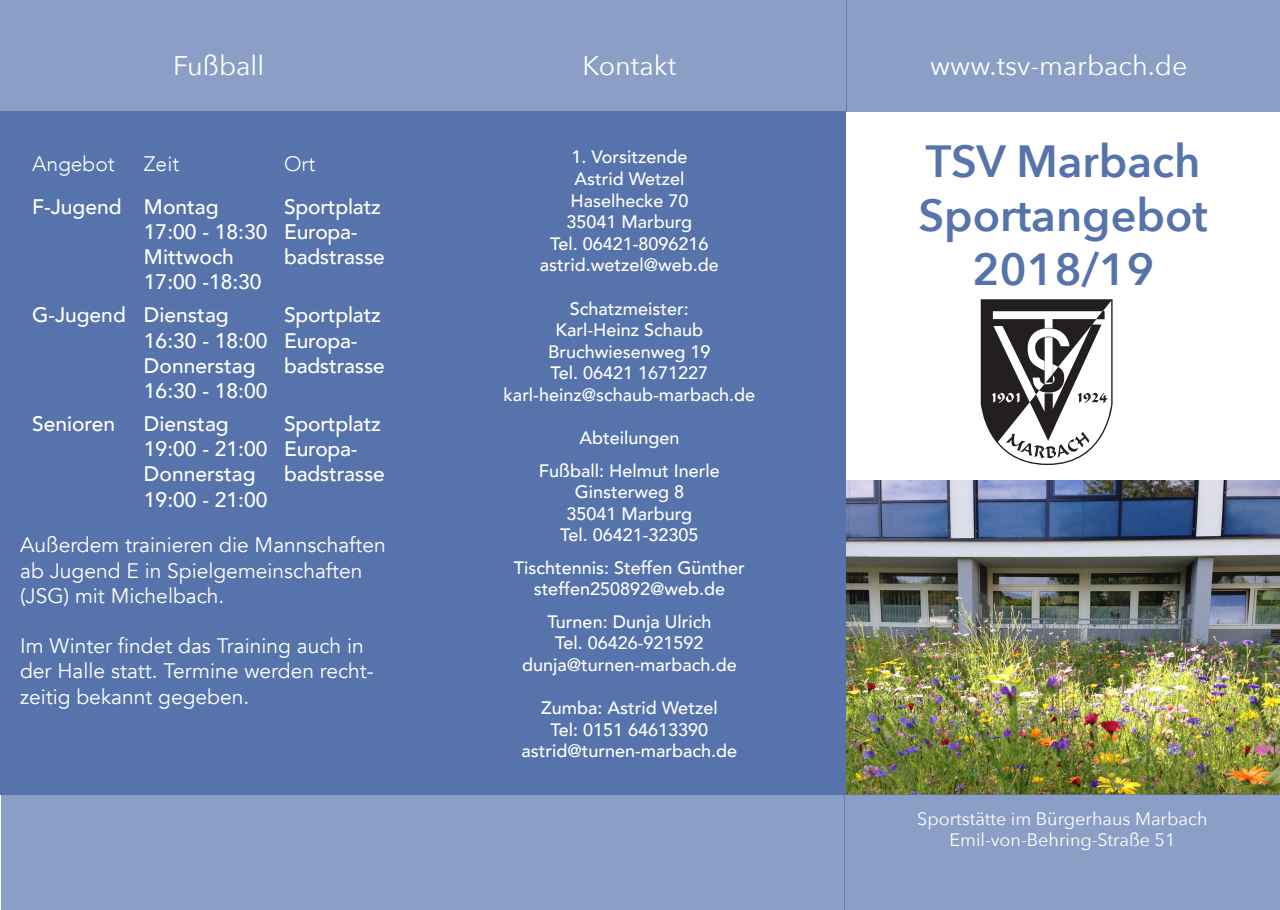
<style>
.page{position:relative;width:1280px;height:910px;background:#fff}
.page>*{position:absolute;margin:0;border:0;box-sizing:border-box;transform-origin:0 0}
.t1{font:600 45px "Avenir Next";color:#5673ab}
.t2{font:27px "Avenir Next";color:#fff}
.t3{font:500 21px/25.2px "Avenir";color:#fff}
.t4{font:21px/25.2px "Avenir";color:#fff}
.t5{font:300 21px "Avenir";color:#fff}
.t6{font:500 18px/21.6px "Avenir";color:#fff;text-align:center}
.t7{font:18px/21.6px "Avenir Next";color:#fff;text-align:center}
</style>
<div class="page">
<img style="left:846px;top:481px;width:433px;height:313px">
<div style="left:413px;top:111px;width:433px;height:684px;background:#5673ab"></div>
<div style="left:0;top:0;width:846px;height:111px;background:#8b9ec5"></div>
<div style="left:2px;top:795px;width:843px;height:115px;background:#8b9ec5"></div>
<div style="left:846px;top:0;width:434px;height:111px;background:#8b9ec5"></div>
<div style="left:845px;top:794px;width:435px;height:116px;background:#8b9ec5"></div>
<svg style="left:981px;top:299px;width:131px;height:166px"></svg>
<div style="left:0;top:111px;width:417px;height:684px;background:#5673ab"></div>
<p class="t2" style="left:173px;top:42px;width:93px">Fußball</p>
<p class="t2" style="left:583px;top:42px;width:95px">Kontakt</p>
<p class="t2" style="left:930px;top:42px;width:259px">www.tsv-marbach.de</p>
<p class="t5" style="left:32px;top:152px;width:84px">Angebot</p>
<p class="t5" style="left:144px;top:152px;width:37px">Zeit</p>
<p class="t5" style="left:284px;top:152px;width:33px">Ort</p>
<p class="t3" style="left:32px;top:193px;width:91px">F-Jugend</p>
<p class="t3" style="left:144px;top:193px;width:76px">Montag</p>
<p class="t3" style="left:144px;top:218px;width:125px">17:00 - 18:30</p>
<p class="t3" style="left:144px;top:243px;width:91px">Mittwoch</p>
<p class="t3" style="left:144px;top:268px;width:119px">17:00 -18:30</p>
<p class="t3" style="left:284px;top:193px;width:102px">Sportplatz<br>Europa&shy;badstrasse</p>
<p class="t3" style="left:32px;top:301px;width:95px">G-Jugend</p>
<p class="t3" style="left:144px;top:301px;width:86px">Dienstag</p>
<p class="t3" style="left:144px;top:326px;width:125px">16:30 - 18:00</p>
<p class="t3" style="left:144px;top:352px;width:113px">Donnerstag</p>
<p class="t3" style="left:144px;top:377px;width:125px">16:30 - 18:00</p>
<p class="t3" style="left:32px;top:410px;width:85px">Senioren</p>
<p class="t3" style="left:144px;top:410px;width:86px">Dienstag</p>
<p class="t3" style="left:144px;top:435px;width:125px">19:00 - 21:00<br>Donnerstag</p>
<p class="t3" style="left:144px;top:485px;width:125px">19:00 - 21:00</p>
<p class="t3" style="left:284px;top:301px;width:102px">Sportplatz<br>Europa&shy;badstrasse</p>
<p class="t3" style="left:284px;top:410px;width:102px">Sportplatz<br>Europa&shy;badstrasse</p>
<p class="t4" style="left:20px;top:533px;width:367px">Außerdem trainieren die Mannschaften ab Jugend E in Spielgemeinschaften (JSG) mit Michelbach.</p>
<p class="t4" style="left:20px;top:634px;width:355px">Im Winter findet das Training auch in der Halle statt. Termine werden recht&shy;zeitig bekannt gegeben.</p>
<p class="t6" style="left:571px;top:145px;width:118px">1. Vorsitzende</p>
<p class="t6" style="left:574px;top:167px;width:112px">Astrid Wetzel</p>
<p class="t6" style="left:570px;top:189px;width:120px">Haselhecke 70</p>
<p class="t6" style="left:566px;top:210px;width:127px">35041 Marburg</p>
<p class="t6" style="left:550px;top:232px;width:160px">Tel. 06421-8096216</p>
<p class="t6" style="left:540px;top:253px;width:181px">astrid.wetzel@web.de</p>
<p class="t6" style="left:570px;top:297px;width:121px">Schatzmeister:</p>
<p class="t6" style="left:555px;top:318px;width:149px">Karl-Heinz Schaub</p>
<p class="t6" style="left:548px;top:340px;width:164px">Bruchwiesenweg 19</p>
<p class="t6" style="left:550px;top:361px;width:159px">Tel. 06421 1671227</p>
<p class="t6" style="left:504px;top:383px;width:253px">karl-heinz@schaub-marbach.de</p>
<p class="t6" style="left:579px;top:426px;width:102px">Abteilungen</p>
<p class="t6" style="left:539px;top:459px;width:183px">Fußball: Helmut Inerle</p>
<p class="t6" style="left:575px;top:480px;width:111px">Ginsterweg 8</p>
<p class="t6" style="left:566px;top:502px;width:127px">35041 Marburg</p>
<p class="t6" style="left:560px;top:523px;width:140px">Tel. 06421-32305</p>
<p class="t6" style="left:514px;top:556px;width:233px">Tischtennis: Steffen Günther</p>
<p class="t6" style="left:534px;top:577px;width:193px">steffen250892@web.de</p>
<p class="t6" style="left:547px;top:610px;width:165px">Turnen: Dunja Ulrich</p>
<p class="t6" style="left:555px;top:631px;width:150px">Tel. 06426-921592</p>
<p class="t6" style="left:522px;top:653px;width:216px">dunja@turnen-marbach.de</p>
<p class="t6" style="left:541px;top:696px;width:178px">Zumba: Astrid Wetzel<br>Tel: 0151 64613390</p>
<p class="t6" style="left:521px;top:739px;width:217px">astrid@turnen-marbach.de</p>
<p class="t1" style="left:926px;top:123px;width:276px">TSV Marbach</p>
<p class="t1" style="left:918px;top:177px;width:291px">Sportangebot</p>
<p class="t1" style="left:972px;top:231px;width:184px">2018/19</p>
<p class="t7" style="left:917px;top:807px;width:292px">Sportstätte im Bürgerhaus Marbach<br>Emil-von-Behring-Straße 51</p>
</div>
